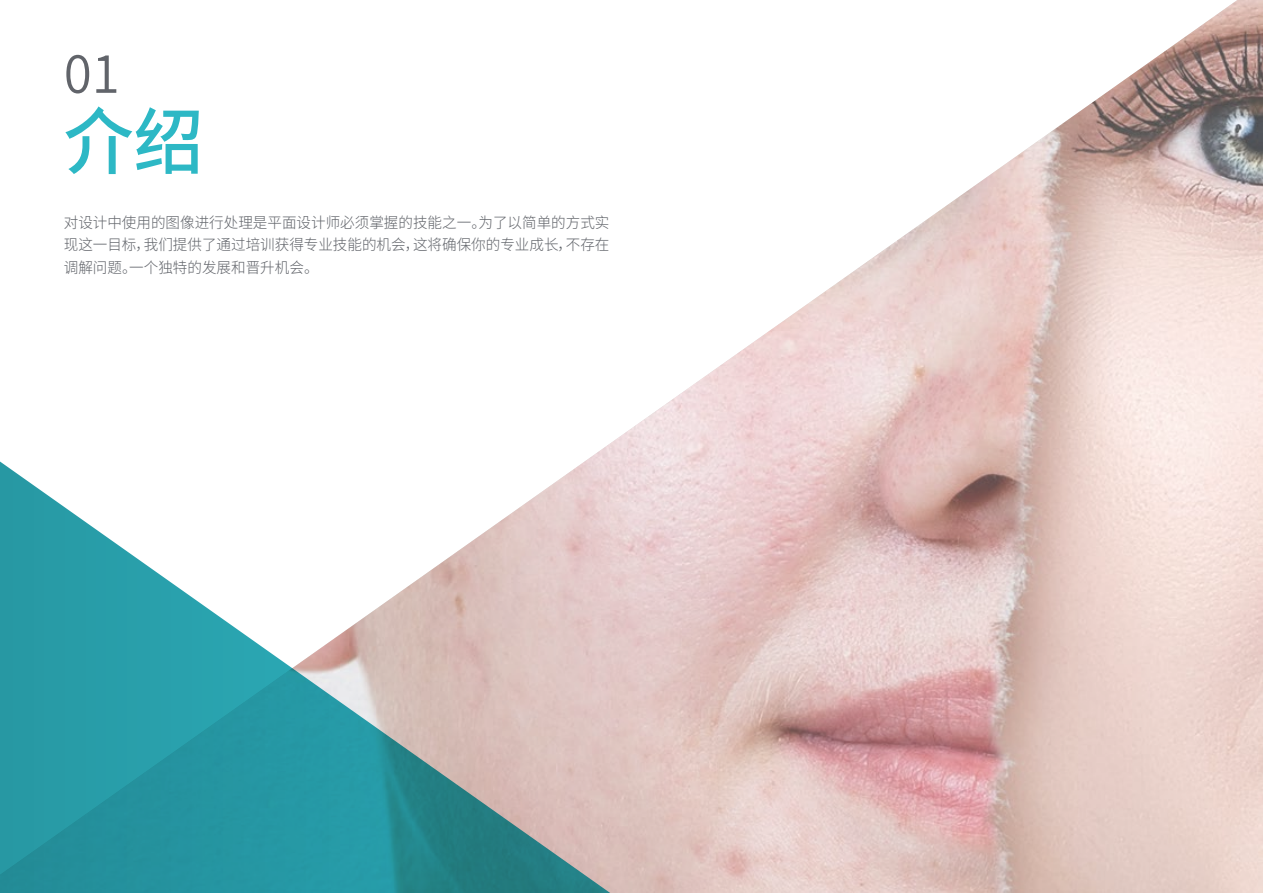
<style>
.page{position:relative;width:1263px;height:893px;background:#fff}
.page>*{position:absolute;margin:0;border:0;box-sizing:border-box;transform-origin:0 0}
.t1{font:500 72px "Source Han Sans CN";color:#2db8c5}
.t2{font:52.5px "Source Han Sans CN";color:#61646a}
.t3{font:300 15px/22.5px "Source Han Sans CN";color:#61646a;text-align:justify}
</style>
<div class="page">
<img style="left:607px;top:0;width:656px;height:893px">
<svg style="left:0;top:446px;width:640px;height:447px"></svg>
<h2 class="t2" style="left:64px;top:44px;width:57px">01</h2>
<h1 class="t1" style="left:64px;top:101px;width:141px">介绍</h1>
<p class="t3" style="left:64px;top:211px;width:547px">对设计中使用的图像进行处理是平面设计师必须掌握的技能之一。为了以简单的方式实现这一目标，我们提供了通过培训获得专业技能的机会，这将确保你的专业成长，不存在调解问题。一个独特的发展和晋升机会。</p>
</div>
